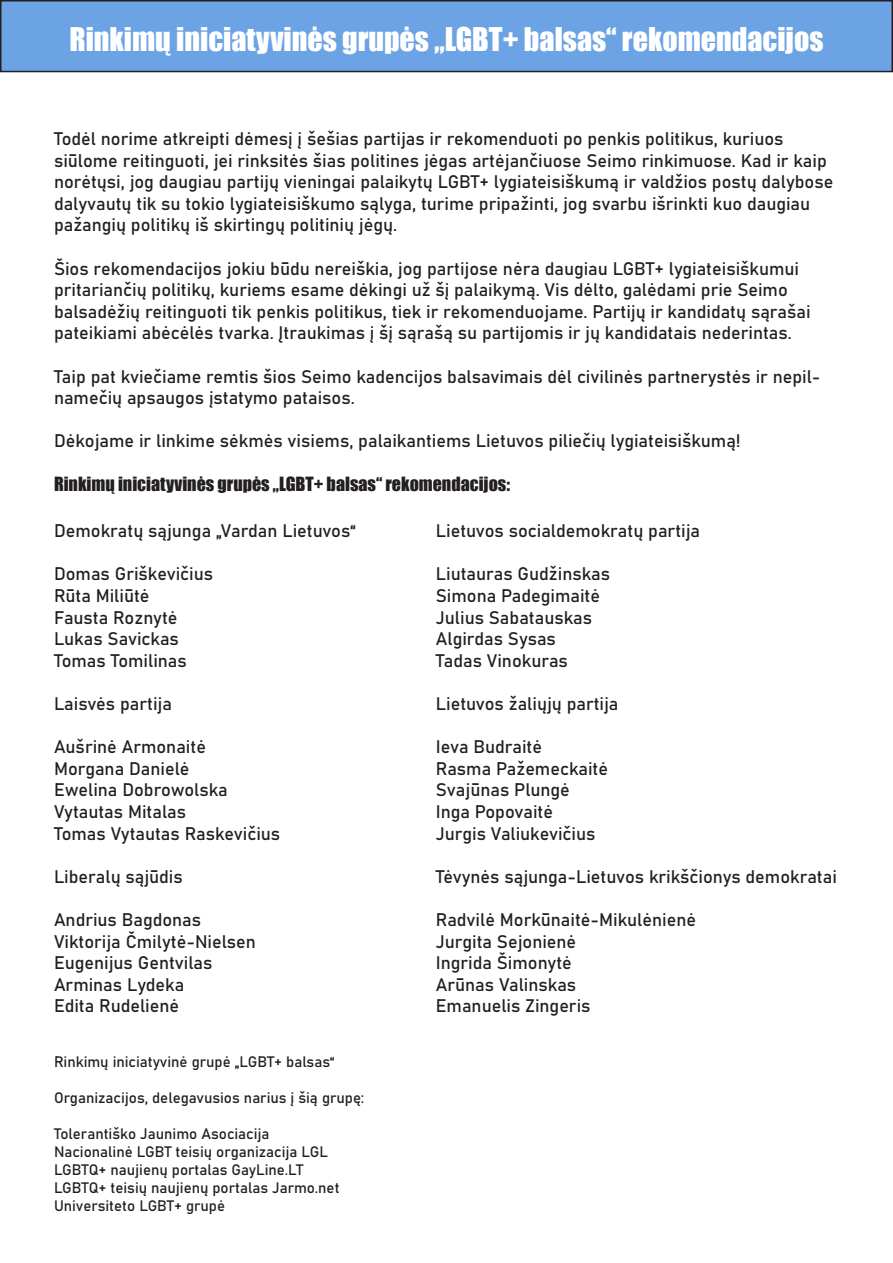
<style>
.page{position:relative;width:893px;height:1263px;background:#fff}
.page>*{position:absolute;margin:0;border:0;box-sizing:border-box;transform-origin:0 0}
.t1{font:30px "Impact";color:#fff}
.t2{font:18px/21.6px "Bahnschrift";color:#231f20}
.t3{font:18px "Impact";color:#231f20}
.t4{font:15px "Bahnschrift";color:#231f20}
</style>
<div class="page">
<div style="left:1px;top:1px;width:891px;height:71px;background:#6ca3e4"></div>
<div style="left:0;top:0;width:893px;height:72px;border:2px solid #231f20"></div>
<p class="t1" style="left:70px;top:15px;width:755px">Rinkimų iniciatyvinės grupės „LGBT+ balsas“ rekomendacijos</p>
<p class="t2" style="left:54px;top:127px;width:781px">Todėl norime atkreipti dėmesį į šešias partijas ir rekomenduoti po penkis politikus, kuriuos siūlome reitinguoti, jei rinksitės šias politines jėgas artėjančiuose Seimo rinkimuose. Kad ir kaip norėtųsi, jog daugiau partijų vieningai palaikytų LGBT+ lygiateisiškumą ir valdžios postų dalybose dalyvautų tik su tokio lygiateisiškumo sąlyga, turime pripažinti, jog svarbu išrinkti kuo daugiau pažangių politikų iš skirtingų politinių jėgų.</p>
<p class="t2" style="left:54px;top:256px;width:758px">Šios rekomendacijos jokiu būdu nereiškia, jog partijose nėra daugiau LGBT+ lygiateisiškumui pritariančių politikų, kuriems esame dėkingi už šį palaikymą. Vis dėlto, galėdami prie Seimo balsadėžių reitinguoti tik penkis politikus, tiek ir rekomenduojame. Partijų ir kandidatų sąrašai pateikiami abėcėlės tvarka. Įtraukimas į šį sąrašą su partijomis ir jų kandidatais nederintas.</p>
<p class="t2" style="left:54px;top:364px;width:768px">Taip pat kviečiame remtis šios Seimo kadencijos balsavimais dėl civilinės partnerystės ir nepil&shy;namečių apsaugos įstatymo pataisos.</p>
<p class="t2" style="left:54px;top:429px;width:688px">Dėkojame ir linkime sėkmės visiems, palaikantiems Lietuvos piliečių lygiateisiškumą!</p>
<p class="t3" style="left:54px;top:470px;width:457px">Rinkimų iniciatyvinės grupės „LGBT+ balsas“ rekomendacijos:</p>
<p class="t2" style="left:436px;top:519px;width:266px">Lietuvos socialdemokratų partija</p>
<p class="t2" style="left:436px;top:562px;width:176px">Liutauras Gudžinskas</p>
<p class="t2" style="left:436px;top:584px;width:166px">Simona Padegimaitė</p>
<p class="t2" style="left:436px;top:605px;width:158px">Julius Sabatauskas</p>
<p class="t2" style="left:436px;top:627px;width:122px">Algirdas Sysas</p>
<p class="t2" style="left:436px;top:648px;width:134px">Tadas Vinokuras</p>
<p class="t2" style="left:436px;top:692px;width:184px">Lietuvos žaliųjų partija</p>
<p class="t2" style="left:436px;top:735px;width:108px">Ieva Budraitė</p>
<p class="t2" style="left:436px;top:756px;width:174px">Rasma Pažemeckaitė</p>
<p class="t2" style="left:436px;top:778px;width:136px">Svajūnas Plungė</p>
<p class="t2" style="left:436px;top:800px;width:119px">Inga Popovaitė</p>
<p class="t2" style="left:436px;top:821px;width:161px">Jurgis Valiukevičius</p>
<p class="t2" style="left:436px;top:864px;width:403px">Tėvynės sąjunga-Lietuvos krikščionys demokratai</p>
<p class="t2" style="left:436px;top:908px;width:262px">Radvilė Morkūnaitė-Mikulėnienė</p>
<p class="t2" style="left:436px;top:929px;width:142px">Jurgita Sejonienė</p>
<p class="t2" style="left:436px;top:951px;width:138px">Ingrida Šimonytė</p>
<p class="t2" style="left:436px;top:972px;width:142px">Arūnas Valinskas</p>
<p class="t2" style="left:436px;top:994px;width:156px">Emanuelis Zingeris</p>
<p class="t2" style="left:54px;top:519px;width:303px">Demokratų sąjunga „Vardan Lietuvos“</p>
<p class="t2" style="left:54px;top:562px;width:161px">Domas Griškevičius</p>
<p class="t2" style="left:54px;top:584px;width:97px">Rūta Miliūtė</p>
<p class="t2" style="left:54px;top:605px;width:125px">Fausta Roznytė</p>
<p class="t2" style="left:54px;top:627px;width:126px">Lukas Savickas</p>
<p class="t2" style="left:54px;top:648px;width:134px">Tomas Tomilinas</p>
<p class="t2" style="left:54px;top:692px;width:119px">Laisvės partija</p>
<p class="t2" style="left:54px;top:735px;width:153px">Aušrinė Armonaitė</p>
<p class="t2" style="left:54px;top:756px;width:137px">Morgana Danielė</p>
<p class="t2" style="left:54px;top:778px;width:175px">Ewelina Dobrowolska</p>
<p class="t2" style="left:54px;top:800px;width:134px">Vytautas Mitalas</p>
<p class="t2" style="left:54px;top:821px;width:228px">Tomas Vytautas Raskevičius</p>
<p class="t2" style="left:54px;top:864px;width:130px">Liberalų sąjūdis</p>
<p class="t2" style="left:54px;top:908px;width:149px">Andrius Bagdonas</p>
<p class="t2" style="left:54px;top:929px;width:203px">Viktorija Čmilytė-Nielsen</p>
<p class="t2" style="left:54px;top:951px;width:160px">Eugenijus Gentvilas</p>
<p class="t2" style="left:54px;top:972px;width:132px">Arminas Lydeka</p>
<p class="t2" style="left:54px;top:994px;width:127px">Edita Rudelienė</p>
<p class="t4" style="left:54px;top:1050px;width:282px">Rinkimų iniciatyvinė grupė „LGBT+ balsas“</p>
<p class="t4" style="left:54px;top:1086px;width:312px">Organizacijos, delegavusios narius į šią grupę:</p>
<p class="t4" style="left:54px;top:1122px;width:217px">Tolerantiško Jaunimo Asociacija</p>
<p class="t4" style="left:54px;top:1140px;width:275px">Nacionalinė LGBT teisių organizacija LGL</p>
<p class="t4" style="left:54px;top:1158px;width:251px">LGBTQ+ naujienų portalas GayLine.LT</p>
<p class="t4" style="left:54px;top:1176px;width:287px">LGBTQ+ teisių naujienų portalas Jarmo.net</p>
<p class="t4" style="left:54px;top:1194px;width:173px">Universiteto LGBT+ grupė</p>
</div>
